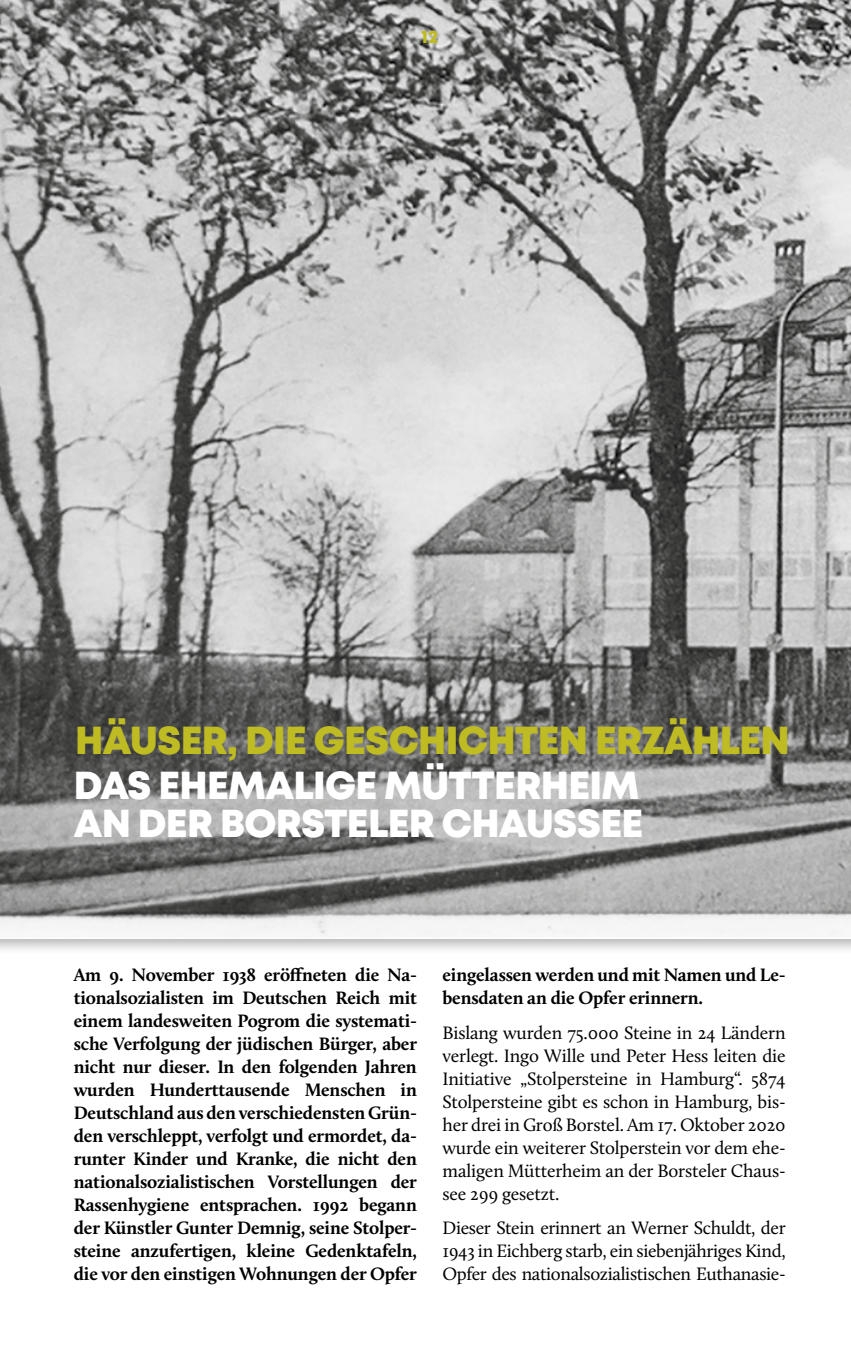
<style>
.page{position:relative;width:851px;height:1361px;background:#fff}
.page>*{position:absolute;margin:0;border:0;box-sizing:border-box;transform-origin:0 0}
.t1{font:800 39px "Mont";letter-spacing:-.02em;color:#fff}
.t2{font:800 39px "Mont";letter-spacing:-.02em;color:#bfbb22}
.GBB_20_00_CALL_TEXT{font:700 18.6px/23px "Calluna";letter-spacing:-.01em;color:#000;text-align:justify}
.GBB_20_00_CALL_TEXT-2{font:18.6px/23px "Calluna";letter-spacing:-.02em;color:#000;text-align:justify}
.t3{font:800 18px "Mont";color:#bfbb22}
</style>
<div class="page">
<img style="left:0;top:0;width:850px;height:936px">
<p class="t3" style="left:421px;top:25px;width:18px">12</p>
<p class="t2" style="left:75px;top:715px;width:716px">HÄUSER, DIE GESCHICHTEN ERZÄHLEN</p>
<p class="t1" style="left:74px;top:760px;width:567px">DAS EHEMALIGE MÜTTERHEIM</p>
<p class="t1" style="left:74px;top:798px;width:571px">AN DER BORSTELER CHAUSSEE</p>
<p class="GBB_20_00_CALL_TEXT" style="left:74px;top:963px;width:345px">Am 9. November 1938 eröffneten die Na&shy;tionalsozialisten im Deutschen Reich mit einem landesweiten Pogrom die systemati&shy;sche Verfolgung der jüdischen Bürger, aber nicht nur dieser. In den folgenden Jahren wurden Hunderttausende Menschen in Deutschland aus den verschiedensten Grün&shy;den verschleppt, verfolgt und ermordet, da&shy;runter Kinder und Kranke, die nicht den nationalsozialistischen Vorstellungen der Rassenhygiene entsprachen. 1992 begann der Künstler Gunter Demnig, seine Stolper&shy;steine anzufertigen, kleine Gedenktafeln, die vor den einstigen Wohnungen der Opfer</p>
<p class="GBB_20_00_CALL_TEXT" style="left:442px;top:963px;width:344px">eingelassen werden und mit Namen und Le&shy;bensdaten an die Opfer erinnern.</p>
<p class="GBB_20_00_CALL_TEXT-2" style="left:442px;top:1021px;width:345px">Bislang wurden 75.000 Steine in 24 Ländern verlegt. Ingo Wille und Peter Hess leiten die Initiative „Stolpersteine in Hamburg“. 5874<br>Stolpersteine gibt es schon in Hamburg, bis&shy;her drei in Groß Borstel. Am 17. Oktober 2020 wurde ein weiterer Stolperstein vor dem ehe&shy;maligen Mütterheim an der Borsteler Chaus&shy;see 299 gesetzt.</p>
<p class="GBB_20_00_CALL_TEXT-2" style="left:442px;top:1216px;width:345px">Dieser Stein erinnert an Werner Schuldt, der 1943 in Eichberg starb, ein siebenjähriges Kind, Opfer des nationalsozialistischen Euthanasie-</p>
</div>
